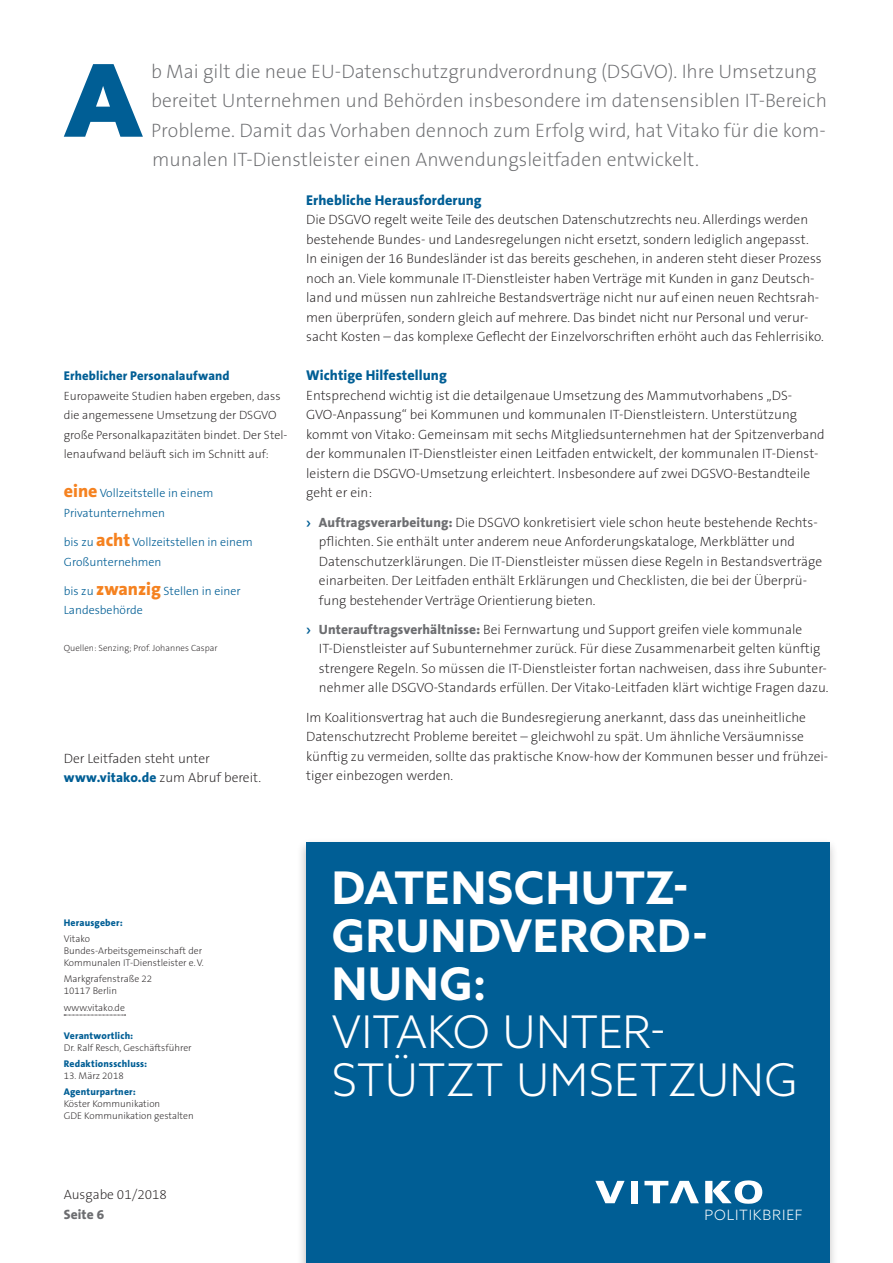
<style>
.page{position:relative;width:893px;height:1263px;background:#fff}
.page>*{position:absolute;margin:0;border:0;box-sizing:border-box;transform-origin:0 0}
.t1{font:900 100.35px "Azo Sans";color:#005e95}
.t2{font:700 45px/48px "Azo Sans";letter-spacing:.02em;color:#fff}
.t3{font:300 45px/48px "Azo Sans";letter-spacing:.01em;color:#fff}
.t4{font:200 19.5px/29.2px "The Sans B2";color:#6c6d70}
.t5{font:800 14.25px "The Sans B8";letter-spacing:.005em;color:#005e95}
.t6{font:300 14.25px "Azo Sans";letter-spacing:.055em;color:#fff}
.t7{font:200 13.5px/19.5px "The Sans B2";color:#231f20}
.t8{font:800 13.5px "The Sans B8";letter-spacing:.01em;color:#6c6d70}
.t9{font:800 12.75px "The Sans B8";letter-spacing:.01em;color:#005e95}
.t10{font:200 12px/19.5px "The Sans B2";color:#231f20}
.t11{font:300 12px/19.5px "The Sans B3";color:#005e95}
.t12{font:200 9.75px/12px "The Sans B2";color:#231f20}
.t13{font:800 9.75px "The Sans B8";letter-spacing:.02em;color:#005e95}
.t14{font:200 9px "The Sans B2";color:#231f20}
.s1{font-family:"The Sans B8";font-weight:800;font-size:18px;color:#f58220}
.s2{font-family:"The Sans B8";font-weight:800;color:#005e95}
.s3{font-family:"Azo Sans";font-weight:700;color:#005e95}
.s4{font-family:"The Sans B8";font-weight:800;color:#6c6d70}
</style>
<div class="page">
<div style="left:297px;top:838px;width:541px;height:425px;background:#231f20;opacity:.3"></div>
<div style="left:306px;top:842px;width:523px;height:421px;background:#005e95"></div>
<svg style="left:595px;top:1181px;width:30px;height:22px"></svg>
<div style="left:631px;top:1181px;width:7px;height:22px;background:#fff"></div>
<svg style="left:644px;top:1181px;width:55px;height:22px"></svg>
<svg style="left:705px;top:1180px;width:57px;height:24px"></svg>
<svg style="left:64px;top:1015px;width:62px;height:1px"></svg>
<h1 class="t1" style="left:64px;top:34px;width:81px">A</h1>
<p class="t4" style="left:151px;top:58px;width:677px">b Mai gilt die neue EU-Datenschutzgrundverordnung (DSGVO). Ihre Umsetzung bereitet Unternehmen und Behörden insbesondere im datensensiblen IT-Bereich Probleme. Damit das Vorhaben dennoch zum Erfolg wird, hat Vitako für die kom&shy;munalen IT-Dienstleister einen Anwendungsleitfaden entwickelt.</p>
<p class="t9" style="left:64px;top:369px;width:167px">Erheblicher Personalaufwand</p>
<p class="t10" style="left:64px;top:386px;width:225px">Europaweite Studien haben ergeben, dass die angemessene Umsetzung der DSGVO große Personalkapazitäten bindet. Der Stel&shy;lenaufwand beläuft sich im Schnitt auf:</p>
<p class="t11" style="left:64px;top:484px;width:151px"><span class="s1">eine</span> Vollzeitstelle in einem<br>Privatunternehmen</p>
<p class="t11" style="left:64px;top:533px;width:191px">bis zu <span class="s1">acht</span> Vollzeitstellen in einem<br>Großunternehmen</p>
<p class="t11" style="left:64px;top:581px;width:178px">bis zu <span class="s1">zwanzig</span> Stellen in einer<br>Landesbehörde</p>
<p class="t14" style="left:64px;top:643px;width:155px">Quellen: Senzing; Prof. Johannes Caspar</p>
<p class="t7" style="left:64px;top:749px;width:199px">Der Leitfaden steht unter <span class="s2">www.vitako.de</span> zum Abruf bereit.</p>
<p class="t5" style="left:306px;top:192px;width:177px">Erhebliche Herausforderung</p>
<p class="t7" style="left:306px;top:210px;width:519px">Die DSGVO regelt weite Teile des deutschen Datenschutzrechts neu. Allerdings werden bestehende Bundes- und Landesregelungen nicht ersetzt, sondern lediglich angepasst.<br>In einigen der 16 Bundesländer ist das bereits geschehen, in anderen steht dieser Prozess noch an. Viele kommunale IT-Dienstleister haben Verträge mit Kunden in ganz Deutsch&shy;land und müssen nun zahlreiche Bestandsverträge nicht nur auf einen neuen Rechtsrah&shy;men überprüfen, sondern gleich auf mehrere. Das bindet nicht nur Personal und verur&shy;sacht Kosten – das komplexe Geflecht der Einzelvorschriften erhöht auch das Fehlerrisiko.</p>
<p class="t5" style="left:306px;top:368px;width:142px">Wichtige Hilfestellung</p>
<p class="t7" style="left:306px;top:386px;width:520px">Entsprechend wichtig ist die detailgenaue Umsetzung des Mammutvorhabens „DS-GVO-Anpassung“ bei Kommunen und kommunalen IT-Dienstleistern. Unterstützung kommt von Vitako: Gemeinsam mit sechs Mitgliedsunternehmen hat der Spitzenverband der kommunalen IT-Dienstleister einen Leitfaden entwickelt, der kommunalen IT-Dienst&shy;leistern die DSGVO-Umsetzung erleichtert. Insbesondere auf zwei DGSVO-Bestandteile geht er ein:</p>
<p class="t7" style="left:319px;top:513px;width:505px;text-indent:-13px"><span class="s3">›</span> <span class="s4">Auftragsverarbeitung:</span> Die DSGVO konkretisiert viele schon heute bestehende Rechts&shy;pflichten. Sie enthält unter anderem neue Anforderungskataloge, Merkblätter und Datenschutzerklärungen. Die IT-Dienstleister müssen diese Regeln in Bestandsverträge einarbeiten. Der Leitfaden enthält Erklärungen und Checklisten, die bei der Überprü&shy;fung bestehender Verträge Orientierung bieten.</p>
<p class="t7" style="left:319px;top:620px;width:511px;text-indent:-13px"><span class="s3">›</span> <span class="s4">Unterauftragsverhältnisse:</span> Bei Fernwartung und Support greifen viele kommunale IT-Dienstleister auf Subunternehmer zurück. Für diese Zusammenarbeit gelten künftig strengere Regeln. So müssen die IT-Dienstleister fortan nachweisen, dass ihre Subunter&shy;nehmer alle DSGVO-Standards erfüllen. Der Vitako-Leitfaden klärt wichtige Fragen dazu.</p>
<p class="t7" style="left:306px;top:708px;width:524px">Im Koalitionsvertrag hat auch die Bundesregierung anerkannt, dass das uneinheitliche Datenschutzrecht Probleme bereitet – gleichwohl zu spät. Um ähnliche Versäumnisse künftig zu vermeiden, sollte das praktische Know-how der Kommunen besser und frühzei&shy;tiger einbezogen werden.</p>
<p class="t13" style="left:64px;top:917px;width:60px">Herausgeber:</p>
<p class="t12" style="left:64px;top:933px;width:142px">Vitako<br>Bundes-Arbeitsgemeinschaft der<br>Kommunalen IT-Dienstleister e.V.</p>
<p class="t12" style="left:64px;top:973px;width:90px">Markgrafenstraße 22<br>10117 Berlin</p>
<p class="t12" style="left:64px;top:1001px;width:63px">www.vitako.de</p>
<p class="t13" style="left:64px;top:1030px;width:71px">Verantwortlich:</p>
<p class="t12" style="left:64px;top:1042px;width:129px">Dr. Ralf Resch, Geschäftsführer</p>
<p class="t13" style="left:64px;top:1058px;width:85px">Redaktionsschluss:</p>
<p class="t12" style="left:64px;top:1070px;width:61px">13. März 2018</p>
<p class="t13" style="left:64px;top:1087px;width:73px">Agenturpartner:</p>
<p class="t12" style="left:64px;top:1098px;width:131px">Köster Kommunikation<br>GDE Kommunikation gestalten</p>
<p class="t7" style="left:64px;top:1185px;width:105px">Ausgabe 01/2018</p>
<p class="t8" style="left:64px;top:1207px;width:42px">Seite 6</p>
<h2 class="t2" style="left:332px;top:863px;width:378px">DATENSCHUTZ-<br>GRUNDVERORD-<br>NUNG:</h2>
<h2 class="t3" style="left:332px;top:1007px;width:468px">VITAKO UNTER-<br>STÜTZT UMSETZUNG</h2>
<p class="t6" style="left:704px;top:1205px;width:100px">POLITIKBRIEF</p>
</div>
